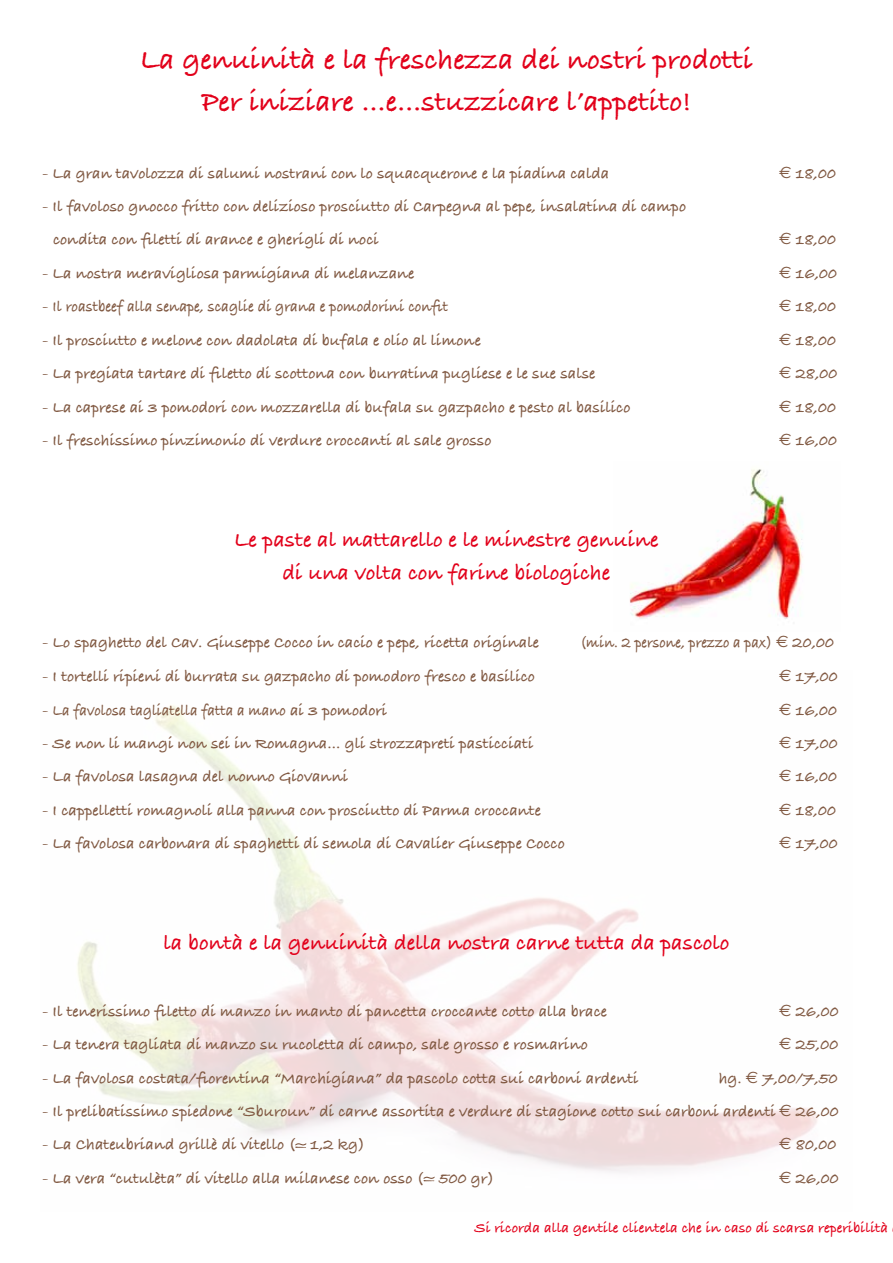
<style>
.page{position:relative;width:893px;height:1263px;background:#fff}
.page>*{position:absolute;margin:0;border:0;box-sizing:border-box;transform-origin:0 0}
.t1{font:30px/42px "Bradley Hand ITCTT Bold";color:#e2001a;text-align:center}
.t2{font:22.5px/33.5px "Bradley Hand ITCTT Bold";color:#e2001a;text-align:center}
.t3{font:16.5px/33.5px "Bradley Hand ITCTT Bold";color:#805841}
.t4{font:16.5px "Bradley Hand ITCTT Bold";color:#805841;scale:.89 1}
.t5{font:15px "Bradley Hand ITCTT Bold";color:#e2001a}
.s1{font-family:"Euro Sans"}
</style>
<div class="page">
<svg style="left:295px;top:1143px;width:11px;height:5px"></svg>
<svg style="left:423px;top:1176px;width:11px;height:5px"></svg>
<img style="left:629px;top:469px;width:174px;height:150px">
<h1 class="t1" style="left:140px;top:37px;width:614px">La genuinità e la freschezza dei nostri prodotti<br>Per iniziare …e…stuzzicare l’appetito!</h1>
<p class="t3" style="left:43px;top:155px;width:568px">- La gran tavolozza di salumi nostrani con lo squacquerone e la piadina calda</p>
<p class="t3" style="left:779px;top:155px;width:58px"><span class="s1">&amp;</span> 18,00</p>
<p class="t3" style="left:53px;top:189px;width:634px;text-indent:-11px">- Il favoloso gnocco fritto con delizioso prosciutto di Carpegna al pepe, insalatina di campo condita con filetti di arance e gherigli di noci</p>
<p class="t3" style="left:779px;top:222px;width:58px"><span class="s1">&amp;</span> 18,00</p>
<p class="t3" style="left:43px;top:256px;width:373px">- La nostra meravigliosa parmigiana di melanzane</p>
<p class="t3" style="left:779px;top:256px;width:60px"><span class="s1">&amp;</span> 16,00</p>
<p class="t3" style="left:43px;top:289px;width:407px">- Il roastbeef alla senape, scaglie di grana e pomodorini confit</p>
<p class="t3" style="left:779px;top:289px;width:58px"><span class="s1">&amp;</span> 18,00</p>
<p class="t3" style="left:43px;top:323px;width:440px">- Il prosciutto e melone con dadolata di bufala e olio al limone</p>
<p class="t3" style="left:779px;top:323px;width:58px"><span class="s1">&amp;</span> 18,00</p>
<p class="t3" style="left:43px;top:356px;width:554px">- La pregiata tartare di filetto di scottona con burratina pugliese e le sue salse</p>
<p class="t3" style="left:779px;top:356px;width:60px"><span class="s1">&amp;</span> 28,00</p>
<p class="t3" style="left:43px;top:390px;width:589px">- La caprese ai 3 pomodori con mozzarella di bufala su gazpacho e pesto al basilico</p>
<p class="t3" style="left:779px;top:390px;width:58px"><span class="s1">&amp;</span> 18,00</p>
<p class="t3" style="left:43px;top:423px;width:450px">- Il freschissimo pinzimonio di verdure croccanti al sale grosso</p>
<p class="t3" style="left:779px;top:423px;width:60px"><span class="s1">&amp;</span> 16,00</p>
<h2 class="t2" style="left:234px;top:521px;width:426px">Le paste al mattarello e le minestre genuine di una volta con farine biologiche</h2>
<p class="t3" style="left:43px;top:625px;width:498px">- Lo spaghetto del Cav. Giuseppe Cocco in cacio e pepe, ricetta originale</p>
<p class="t4" style="left:580px;top:630px;width:287px">(min. 2 persone, prezzo a pax) <span class="s1">&amp;</span> 20,00</p>
<p class="t3" style="left:43px;top:659px;width:494px">- I tortelli ripieni di burrata su gazpacho di pomodoro fresco e basilico</p>
<p class="t3" style="left:779px;top:659px;width:60px"><span class="s1">&amp;</span> 17,00</p>
<p class="t3" style="left:43px;top:692px;width:346px">- La favolosa tagliatella fatta a mano ai 3 pomodori</p>
<p class="t3" style="left:779px;top:692px;width:60px"><span class="s1">&amp;</span> 16,00</p>
<p class="t3" style="left:43px;top:726px;width:492px">- Se non li mangi non sei in Romagna... gli strozzapreti pasticciati</p>
<p class="t3" style="left:779px;top:726px;width:60px"><span class="s1">&amp;</span> 17,00</p>
<p class="t3" style="left:43px;top:759px;width:307px">- La favolosa lasagna del nonno Giovanni</p>
<p class="t3" style="left:779px;top:759px;width:60px"><span class="s1">&amp;</span> 16,00</p>
<p class="t3" style="left:43px;top:793px;width:500px">- I cappelletti romagnoli alla panna con prosciutto di Parma croccante</p>
<p class="t3" style="left:779px;top:793px;width:58px"><span class="s1">&amp;</span> 18,00</p>
<p class="t3" style="left:43px;top:826px;width:524px">- La favolosa carbonara di spaghetti di semola di Cavalier Giuseppe Cocco</p>
<p class="t3" style="left:779px;top:826px;width:60px"><span class="s1">&amp;</span> 17,00</p>
<h2 class="t2" style="left:164px;top:925px;width:567px">la bontà e la genuinità della nostra carne tutta da pascolo</h2>
<p class="t3" style="left:43px;top:993px;width:566px">- Il tenerissimo filetto di manzo in manto di pancetta croccante cotto alla brace</p>
<p class="t3" style="left:779px;top:993px;width:61px"><span class="s1">&amp;</span> 26,00</p>
<p class="t3" style="left:43px;top:1027px;width:547px">- La tenera tagliata di manzo su rucoletta di campo, sale grosso e rosmarino</p>
<p class="t3" style="left:779px;top:1027px;width:61px"><span class="s1">&amp;</span> 25,00</p>
<p class="t3" style="left:43px;top:1060px;width:598px">- La favolosa costata/fiorentina “Marchigiana” da pascolo cotta sui carboni ardenti</p>
<p class="t3" style="left:719px;top:1060px;width:121px">hg. <span class="s1">&amp;</span> 7,00/7,50</p>
<p class="t3" style="left:43px;top:1094px;width:798px">- Il prelibatissimo spiedone “Sburoun” di carne assortita e verdure di stagione cotto sui carboni ardenti <span class="s1">&amp;</span> 26,00</p>
<p class="t3" style="left:43px;top:1127px;width:324px">- La Chateubriand grillè di vitello ( 1,2 kg)</p>
<p class="t3" style="left:779px;top:1127px;width:59px"><span class="s1">&amp;</span> 80,00</p>
<p class="t3" style="left:43px;top:1161px;width:453px">- La vera “cutulèta” di vitello alla milanese con osso ( 500 gr)</p>
<p class="t3" style="left:779px;top:1161px;width:61px"><span class="s1">&amp;</span> 26,00</p>
<p class="t5" style="left:475px;top:1216px;width:415px">Si ricorda alla gentile clientela che in caso di scarsa reperibilità</p>
</div>
